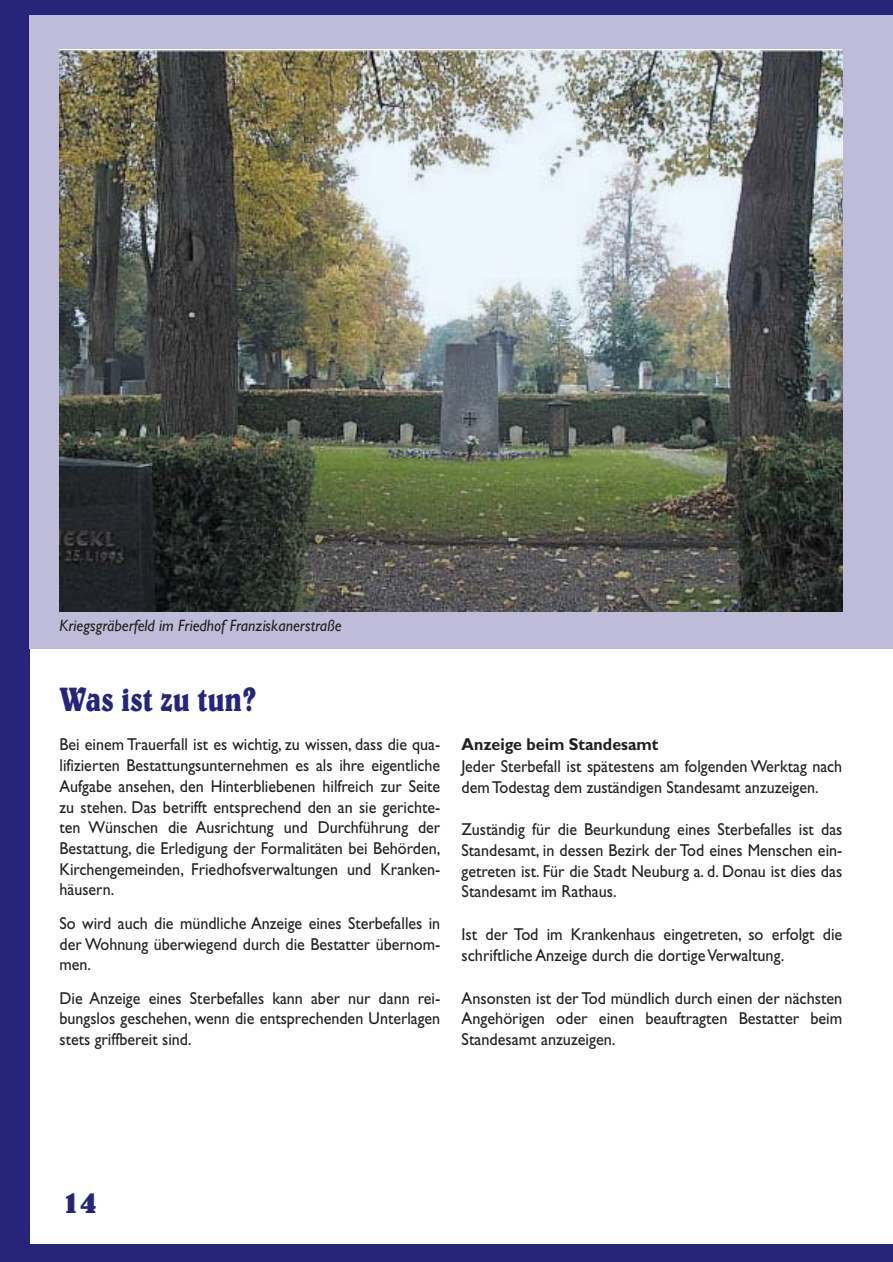
<style>
.page{position:relative;width:893px;height:1262px;background:#fff}
.page>*{position:absolute;margin:0;border:0;box-sizing:border-box;transform-origin:0 0}
.t1{font:700 34.2px "Belwe";color:#26247b;scale:.8 1}
.t2{font:700 33px "Belwe";color:#26247b}
.t3{font:17.25px/20.7px "Gill Sans";color:#231f20;text-align:justify;scale:.93 1}
.t4{font:17.25px/20.7px "Gill Sans";color:#231f20;scale:.94 1}
.t5{font:700 17.25px "Gill Sans";color:#231f20;scale:.93 1}
.t6{font:italic 16.5px "Gill Sans";color:#231f20;scale:.95 1}
</style>
<div class="page">
<div style="left:0;top:0;width:30px;height:1262px;background:#26247b"></div>
<div style="left:0;top:0;width:892px;height:16px;background:#26247b"></div>
<div style="left:0;top:1244px;width:892px;height:18px;background:#26247b"></div>
<div style="left:30px;top:16px;width:862px;height:633px;background:#bfbcd9"></div>
<img style="left:60px;top:50px;width:782px;height:561px">
<p class="t6" style="left:60px;top:619px;width:298px">Kriegsgräberfeld im Friedhof Franziskanerstraße</p>
<h1 class="t1" style="left:60px;top:687px;width:248px">Was ist zu tun?</h1>
<p class="t3" style="left:60px;top:736px;width:411px">Bei einem Trauerfall ist es wichtig, zu wissen, dass die qua&shy;lifizierten Bestattungsunternehmen es als ihre eigentliche Aufgabe ansehen, den Hinterbliebenen hilfreich zur Seite zu stehen. Das betrifft entsprechend den an sie gerichte&shy;ten Wünschen die Ausrichtung und Durchführung der Bestattung, die Erledigung der Formalitäten bei Behörden, Kirchengemeinden, Friedhofsverwaltungen und Kranken&shy;häusern.</p>
<p class="t3" style="left:60px;top:914px;width:411px">So wird auch die mündliche Anzeige eines Sterbefalles in der Wohnung überwiegend durch die Bestatter übernom&shy;men.</p>
<p class="t3" style="left:60px;top:989px;width:411px">Die Anzeige eines Sterbefalles kann aber nur dann rei&shy;bungslos geschehen, wenn die entsprechenden Unterlagen stets griffbereit sind.</p>
<p class="t5" style="left:461px;top:738px;width:213px">Anzeige beim Standesamt</p>
<p class="t3" style="left:461px;top:757px;width:411px">Jeder Sterbefall ist spätestens am folgenden Werktag nach dem Todestag dem zuständigen Standesamt anzuzeigen.</p>
<p class="t3" style="left:461px;top:821px;width:411px">Zuständig für die Beurkundung eines Sterbefalles ist das Standesamt, in dessen Bezirk der Tod eines Menschen ein&shy;getreten ist. Für die Stadt Neuburg a. d. Donau ist dies das Standesamt im Rathaus.</p>
<p class="t4" style="left:461px;top:926px;width:406px">Ist der Tod im Krankenhaus eingetreten, so erfolgt die schriftliche Anzeige durch die dortige Verwaltung.</p>
<p class="t4" style="left:461px;top:989px;width:406px;text-align:justify">Ansonsten ist der Tod mündlich durch einen der nächsten Angehörigen oder einen beauftragten Bestatter beim Standesamt anzuzeigen.</p>
<h2 class="t2" style="left:62px;top:1189px;width:37px">14</h2>
</div>
